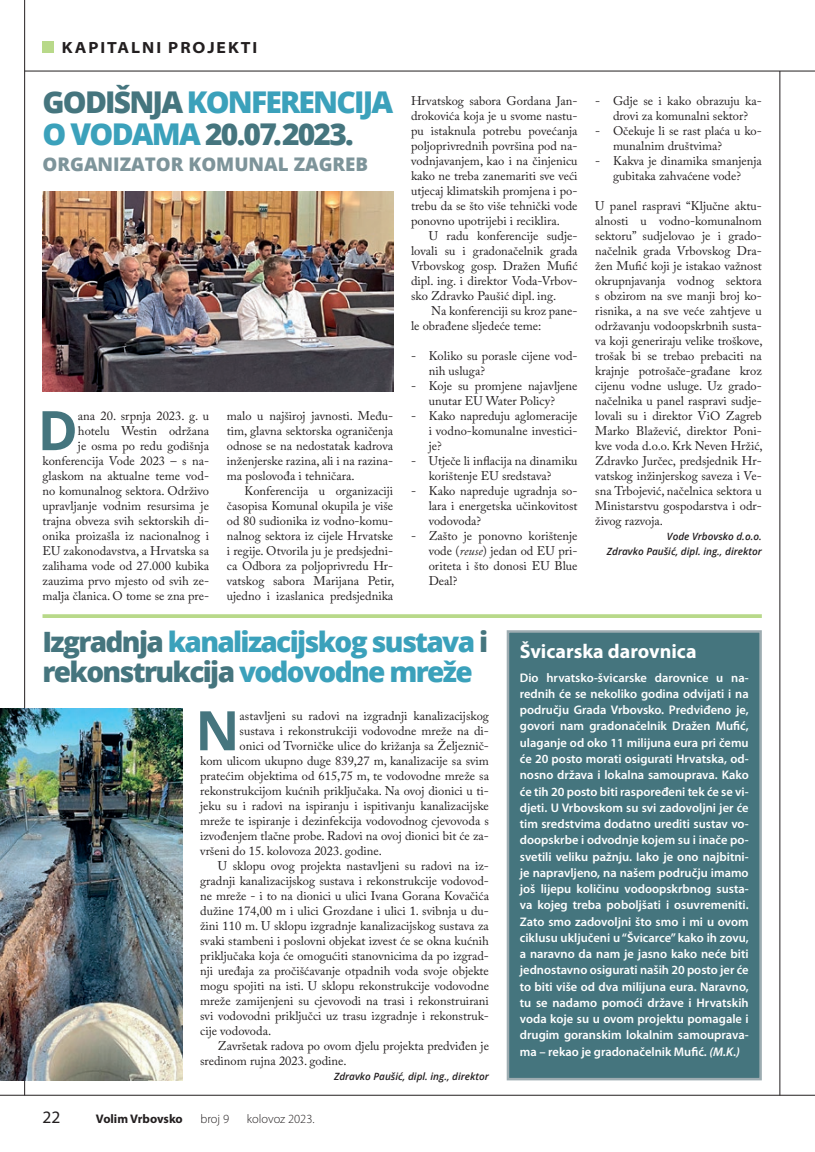
<style>
.page{position:relative;width:815px;height:1152px;background:#fff}
.page>*{position:absolute;margin:0;border:0;box-sizing:border-box;transform-origin:0 0}
.t1{font:700 54.5px "Open Sans";color:#45757e}
.t2{font:800 30px/32.5px "Open Sans";letter-spacing:-.06em;color:#45757e}
.t3{font:800 28px/30.4px "Open Sans";letter-spacing:-.06em;color:#3ba1bb}
.t4{font:700 20px "Myriad Pro";color:#fff}
.t5{font:800 18.75px "Open Sans";color:#7d949a}
.t6{font:17.5px "Myriad Pro";color:#231f20}
.t7{font:700 semi-expanded 16.25px "Myriad Pro";letter-spacing:.12em;color:#231f20}
.t8{font:12.5px/15px "Adobe Caslon Pro";color:#231f20;text-align:justify}
.t9{font:600 12.5px/16.2px "Myriad Pro";color:#fff;text-align:justify}
.t10{font:300 12.5px "Myriad Pro";color:#231f20}
.t11{font:700 12.5px "Myriad Pro";color:#231f20}
.t12{font:italic 600 10px/15px "Open Sans";color:#231f20;text-align:right}
.s1{color:#3ba1bb}
.s2{font-style:italic}
.s3{color:#45757e}
</style>
<div class="page">
<hr style="left:25px;top:71px;width:790px;height:1px;background:#231f20">
<hr style="left:24px;top:0;width:1px;height:1095px;background:#231f20">
<hr style="left:780px;top:71px;width:1px;height:1024px;background:#231f20">
<hr style="left:0;top:1095px;width:815px;height:1px;background:#231f20">
<div style="left:43px;top:42px;width:11px;height:11px;background:#b8d989"></div>
<div style="left:508px;top:631px;width:253px;height:448px;background:#45757e"></div>
<div style="left:507px;top:630px;width:255px;height:450px;border:2px solid #9dacb1"></div>
<img style="left:0;top:709px;width:182px;height:371px">
<img style="left:43px;top:191px;width:350px;height:200px">
<svg style="left:43px;top:614px;width:719px;height:4px;background:#bcdb90"></svg>
<h3 class="t7" style="left:62px;top:38px;width:197px">KAPITALNI PROJEKTI</h3>
<h2 class="t2" style="left:43px;top:84px;width:352px">GODIŠNJA <span class="s1">KONFERENCIJA<br>O VODAMA</span> 20.07.2023.</h2>
<h3 class="t5" style="left:43px;top:149px;width:327px">ORGANIZATOR KOMUNAL ZAGREB</h3>
<p class="t8" style="left:43px;top:408px;width:168px;text-align:right">ana 20. srpnja 2023. g. u<br>hotelu Westin održana<br>je osma po redu godišnja konferencija Vode 2023 – s na&shy;glaskom na aktualne teme vod&shy;no komunalnog sektora. Održivo upravljanje vodnim resursima je trajna obveza svih sektorskih di&shy;onika proizašla iz nacionalnog i<br>EU zakonodavstva, a Hrvatska sa zalihama vode od 27.000 kubika zauzima prvo mjesto od svih ze&shy;malja članica. O tome se zna pre-</p>
<p class="t8" style="left:227px;top:408px;width:168px">malo u najširoj javnosti. Među&shy;tim, glavna sektorska ograničenja odnose se na nedostatak kadrova inženjerske razina, ali i na razina&shy;ma poslovođa i tehničara.</p>
<h1 class="t1" style="left:38px;top:392px;width:42px">D</h1>
<p class="t8" style="left:227px;top:483px;width:169px;text-indent:18px">Konferencija u organizaciji časopisa Komunal okupila je više od 80 sudionika iz vodno-komu&shy;nalnog sektora iz cijele Hrvatske i regije. Otvorila ju je predsjedni&shy;ca Odbora za poljoprivredu Hr&shy;vatskog sabora Marijana Petir, ujedno i izaslanica predsjednika</p>
<p class="t8" style="left:411px;top:93px;width:168px">Hrvatskog sabora Gordana Jan&shy;drokovića koja je u svome nastu&shy;pu istaknula potrebu povećanja poljoprivrednih površina pod na&shy;vodnjavanjem, kao i na činjenicu kako ne treba zanemariti sve veći utjecaj klimatskih promjena i po&shy;trebu da se što više tehnički vode ponovno upotrijebi i reciklira.</p>
<p class="t8" style="left:411px;top:228px;width:168px;text-indent:18px">U radu konferencije sudje&shy;lovali su i gradonačelnik grada Vrbovskog gosp. Dražen Mufić dipl. ing. i direktor Voda-Vrbov&shy;sko Zdravko Paušić dipl. ing.</p>
<p class="t8" style="left:411px;top:303px;width:168px;text-indent:20px">Na konferenciji su kroz pane&shy;le obrađene sljedeće teme:</p>
<p class="t8" style="left:429px;top:348px;width:150px;text-indent:-18px">- Koliko su porasle cijene vod&shy;nih usluga?</p>
<p class="t8" style="left:411px;top:378px;width:168px;text-align:center">- Koje su promjene najavljene unutar EU Water Policy?</p>
<p class="t8" style="left:429px;top:408px;width:150px;text-indent:-18px">- Kako napreduju aglomeracije i vodno-komunalne investici&shy;je?</p>
<p class="t8" style="left:429px;top:453px;width:150px;text-indent:-18px">- Utječe li inflacija na dinamiku korištenje EU sredstava?</p>
<p class="t8" style="left:429px;top:483px;width:150px;text-indent:-18px">- Kako napreduje ugradnja so&shy;lara i energetska učinkovitost vodovoda?</p>
<p class="t8" style="left:429px;top:528px;width:150px;text-indent:-18px">- Zašto je ponovno korištenje vode (<span class="s2">reuse</span>) jedan od EU pri&shy;oriteta i što donosi EU Blue Deal?</p>
<p class="t8" style="left:595px;top:93px;width:168px;text-align:center">- Gdje se i kako obrazuju ka&shy;drovi za komunalni sektor?</p>
<p class="t8" style="left:613px;top:123px;width:150px;text-indent:-18px">- Očekuje li se rast plaća u ko&shy;munalnim društvima?</p>
<p class="t8" style="left:595px;top:153px;width:168px;text-align:center">- Kakva je dinamika smanjenja gubitaka zahvaćene vode?</p>
<p class="t8" style="left:595px;top:198px;width:169px">U panel raspravi “Ključne aktu&shy;alnosti u vodno-komunalnom sektoru” sudjelovao je i grado&shy;načelnik grada Vrbovskog Dra&shy;žen Mufić koji je istakao važnost okrupnjavanja vodnog sektora s obzirom na sve manji broj ko&shy;risnika, a na sve veće zahtjeve u održavanju vodoopskrbnih susta&shy;va koji generiraju velike troškove, trošak bi se trebao prebaciti na krajnje potrošače-građane kroz cijenu vodne usluge. Uz grado&shy;načelnika u panel raspravi sudje&shy;lovali su i direktor ViO Zagreb Marko Blažević, direktor Poni&shy;kve voda d.o.o. Krk Neven Hržić, Zdravko Jurčec, predsjednik Hr&shy;vatskog inžinjerskog saveza i Ve&shy;sna Trbojević, načelnica sektora u Ministarstvu gospodarstva i odr&shy;živog razvoja.</p>
<p class="t12" style="left:607px;top:529px;width:156px">Vode Vrbovsko d.o.o.<br>Zdravko Paušić, dipl. ing., direktor</p>
<h3 class="t3" style="left:43px;top:625px;width:447px"><span class="s3">Izgradnja</span> kanalizacijskog sustava <span class="s3">i rekonstrukcija</span> vodovodne mreže</h3>
<h1 class="t1" style="left:195px;top:692px;width:46px">N</h1>
<p class="t8" style="left:240px;top:708px;width:251px">astavljeni su radovi na izgradnji kanalizacijskog</p>
<p class="t8" style="left:240px;top:723px;width:251px">sustava i rekonstrukciji vodovodne mreže na di-</p>
<p class="t8" style="left:240px;top:738px;width:251px">onici od Tvorničke ulice do križanja sa Željeznič-</p>
<p class="t8" style="left:200px;top:753px;width:290px">kom ulicom ukupno duge 839,27 m, kanalizacije sa svim</p>
<p class="t8" style="left:200px;top:768px;width:290px">pratećim objektima od 615,75 m, te vodovodne mreže sa</p>
<p class="t8" style="left:200px;top:783px;width:290px">rekonstrukcijom kućnih priključaka. Na ovoj dionici u ti-</p>
<p class="t8" style="left:200px;top:798px;width:290px">jeku su i radovi na ispiranju i ispitivanju kanalizacijske</p>
<p class="t8" style="left:200px;top:813px;width:290px">mreže te ispiranje i dezinfekcija vodovodnog cjevovoda s</p>
<p class="t8" style="left:200px;top:828px;width:290px">izvođenjem tlačne probe. Radovi na ovoj dionici bit će za-</p>
<p class="t8" style="left:200px;top:843px;width:183px">vršeni do 15. kolovoza 2023. godine.</p>
<p class="t8" style="left:218px;top:858px;width:273px">U sklopu ovog projekta nastavljeni su radovi na iz-</p>
<p class="t8" style="left:200px;top:873px;width:290px">gradnji kanalizacijskog sustava i rekonstrukcije vodovod-</p>
<p class="t8" style="left:200px;top:888px;width:290px">ne mreže - i to na dionici u ulici Ivana Gorana Kovačića</p>
<p class="t8" style="left:200px;top:903px;width:290px">dužine 174,00 m i ulici Grozdane i ulici 1. svibnja u du-</p>
<p class="t8" style="left:200px;top:918px;width:290px">žini 110 m. U sklopu izgradnje kanalizacijskog sustava za</p>
<p class="t8" style="left:200px;top:933px;width:290px">svaki stambeni i poslovni objekat izvest će se okna kućnih</p>
<p class="t8" style="left:200px;top:948px;width:290px">priključaka koja će omogućiti stanovnicima da po izgrad-</p>
<p class="t8" style="left:200px;top:963px;width:290px">nji uređaja za pročišćavanje otpadnih voda svoje objekte</p>
<p class="t8" style="left:200px;top:978px;width:290px">mogu spojiti na isti. U sklopu rekonstrukcije vodovodne</p>
<p class="t8" style="left:200px;top:993px;width:290px">mreže zamijenjeni su cjevovodi na trasi i rekonstruirani</p>
<p class="t8" style="left:200px;top:1008px;width:290px">svi vodovodni priključci uz trasu izgradnje i rekonstruk-</p>
<p class="t8" style="left:200px;top:1023px;width:72px">cije vodovoda.</p>
<p class="t8" style="left:218px;top:1038px;width:273px">Završetak radova po ovom djelu projekta predviđen je</p>
<p class="t8" style="left:200px;top:1053px;width:148px">sredinom rujna 2023. godine.</p>
<p class="t12" style="left:334px;top:1069px;width:156px">Zdravko Paušić, dipl. ing., direktor</p>
<h3 class="t6" style="left:43px;top:1107px;width:19px">22</h3>
<p class="t11" style="left:96px;top:1111px;width:88px">Volim Vrbovsko</p>
<p class="t10" style="left:201px;top:1111px;width:30px">broj 9</p>
<p class="t10" style="left:247px;top:1111px;width:69px">kolovoz 2023.</p>
<h3 class="t4" style="left:520px;top:640px;width:178px">Švicarska darovnica</h3>
<p class="t9" style="left:520px;top:669px;width:230px">Dio hrvatsko-švicarske darovnice u na&shy;rednih će se nekoliko godina odvijati i na području Grada Vrbovsko. Predviđeno je, govori nam gradonačelnik Dražen Mufić, ulaganje od oko 11 milijuna eura pri čemu će 20 posto morati osigurati Hrvatska, od&shy;nosno država i lokalna samouprava. Kako će tih 20 posto biti raspoređeni tek će se vi&shy;djeti. U Vrbovskom su svi zadovoljni jer će tim sredstvima dodatno urediti sustav vo&shy;doopskrbe i odvodnje kojem su i inače po&shy;svetili veliku pažnju. Iako je ono najbitni&shy;je napravljeno, na našem području imamo još lijepu količinu vodoopskrbnog susta&shy;va kojeg treba poboljšati i osuvremeniti.<br>Zato smo zadovoljni što smo i mi u ovom ciklusu uključeni u “Švicarce” kako ih zovu, a naravno da nam je jasno kako neće biti jednostavno osigurati naših 20 posto jer će to biti više od dva milijuna eura. Naravno, tu se nadamo pomoći države i Hrvatskih voda koje su u ovom projektu pomagale i drugim goranskim lokalnim samouprava&shy;ma – rekao je gradonačelnik Mufić. <span class="s2">(M.K.)</span></p>
</div>
